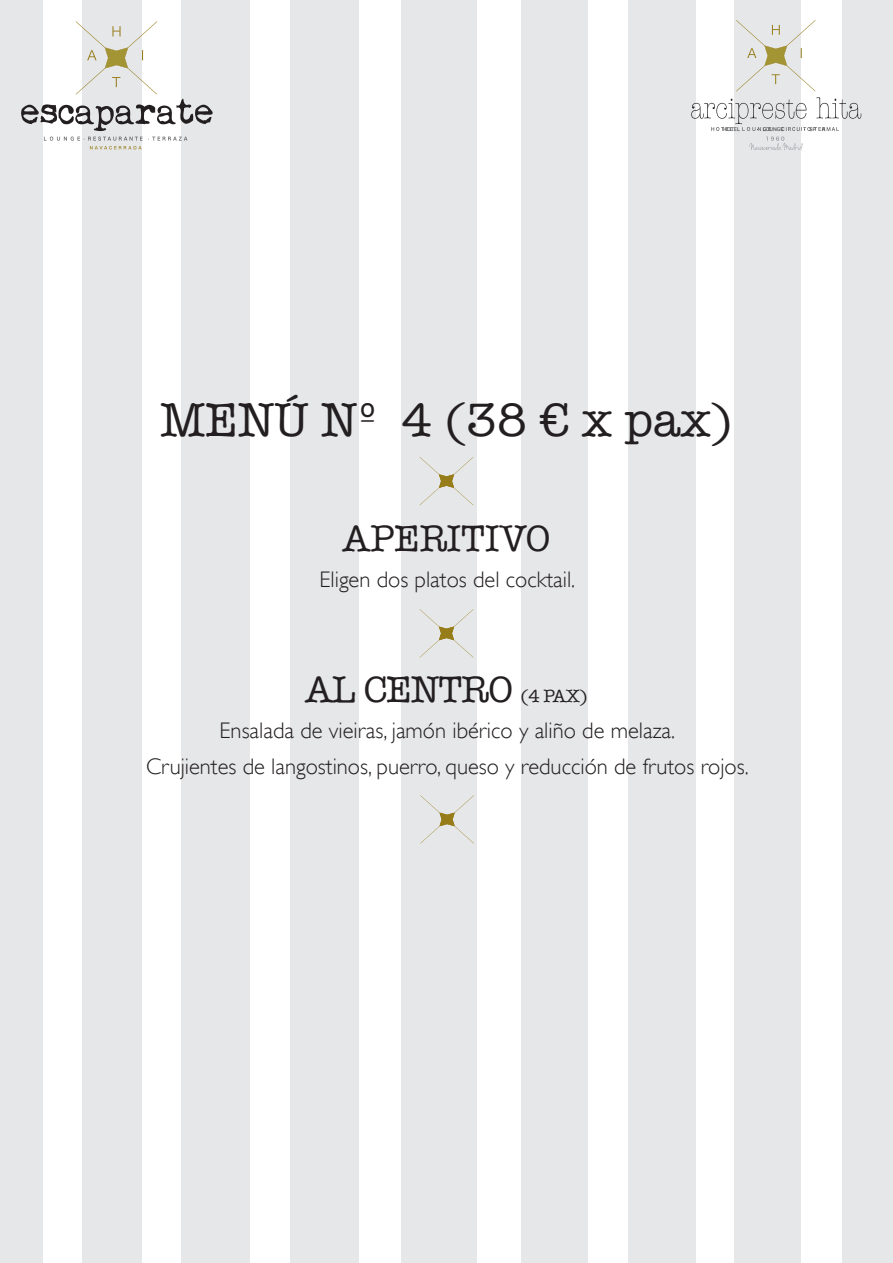
<style>
.page{position:relative;width:893px;height:1263px;background:#fff}
.page>*{position:absolute;margin:0;border:0;box-sizing:border-box;transform-origin:0 0}
.t1{font:48px "American Typewriter";color:#231f20}
.t2{font:37.5px "American Typewriter";letter-spacing:-.025em;color:#231f20}
.t3{font:37.5px "American Typewriter";letter-spacing:-.005em;color:#231f20}
.t4{font:300 22.5px "Gill Sans";color:#231f20}
.t5{font:4.8px "Hira Kaku Pro W6";color:#57585a;scale:.94 1}
.s1{font-size:18px}
</style>
<div class="page">
<div style="left:0;top:0;width:43px;height:1263px;background:#e6e7e9"></div>
<div style="left:82px;top:0;width:60px;height:1263px;background:#e6e7e9"></div>
<div style="left:182px;top:0;width:68px;height:1263px;background:#e6e7e9"></div>
<div style="left:291px;top:0;width:68px;height:1263px;background:#e6e7e9"></div>
<div style="left:401px;top:0;width:76px;height:1263px;background:#e6e7e9"></div>
<div style="left:522px;top:0;width:66px;height:1263px;background:#e6e7e9"></div>
<div style="left:628px;top:0;width:68px;height:1263px;background:#e6e7e9"></div>
<div style="left:734px;top:0;width:66px;height:1263px;background:#e6e7e9"></div>
<div style="left:842px;top:0;width:51px;height:1263px;background:#e6e7e9"></div>
<svg style="left:44px;top:137px;width:143px;height:12px"></svg>
<svg style="left:21px;top:21px;width:192px;height:110px"></svg>
<svg style="left:736px;top:20px;width:79px;height:71px"></svg>
<svg style="left:749px;top:137px;width:54px;height:14px"></svg>
<svg style="left:691px;top:97px;width:170px;height:34px"></svg>
<svg style="left:420px;top:457px;width:53px;height:48px"></svg>
<svg style="left:420px;top:609px;width:53px;height:48px"></svg>
<svg style="left:420px;top:795px;width:54px;height:48px"></svg>
<p class="t5" style="left:723px;top:125px;width:19px">HOTEL</p>
<p class="t5" style="left:763px;top:125px;width:23px">LOUNGE</p>
<p class="t5" style="left:809px;top:125px;width:18px">SP A</p>
<p class="t1" style="left:160px;top:383px;width:574px">MENÚ Nº 4 (38 € x pax)</p>
<p class="t3" style="left:343px;top:510px;width:209px">APERITIVO</p>
<p class="t4" style="left:320px;top:567px;width:257px">Eligen dos platos del cocktail.</p>
<p class="t2" style="left:305px;top:661px;width:284px">AL CENTRO <span class="s1">(4 PAX)</span></p>
<p class="t4" style="left:220px;top:718px;width:457px">Ensalada de vieiras, jamón ibérico y aliño de melaza.</p>
<p class="t4" style="left:146px;top:754px;width:604px">Crujientes de langostinos, puerro, queso y reducción de frutos rojos.</p>
</div>
